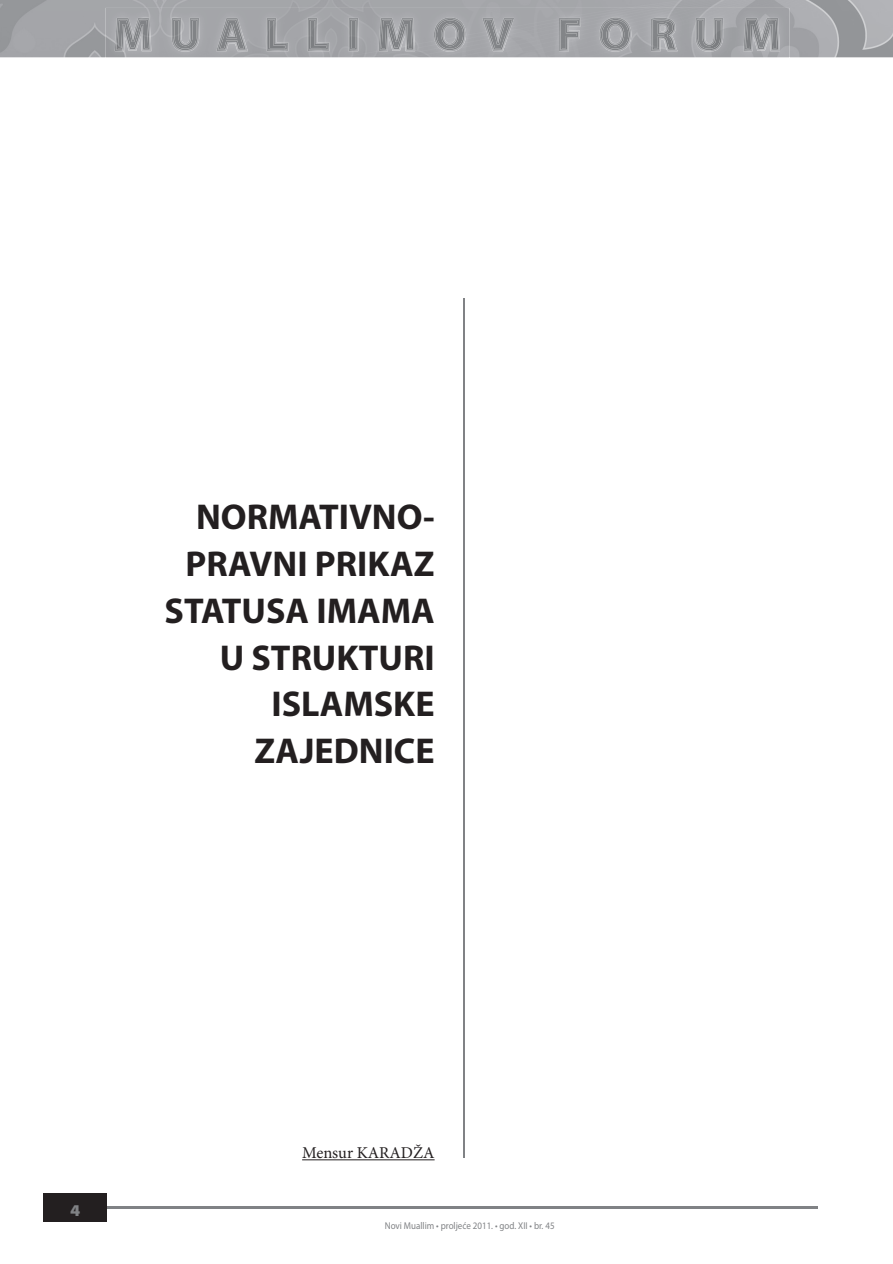
<style>
.page{position:relative;width:893px;height:1264px;background:#fff}
.page>*{position:absolute;margin:0;border:0;box-sizing:border-box;transform-origin:0 0}
.t1{font:700 36px/46.8px "Myriad Pro";color:#231f20;text-align:right}
.t2{font:16.5px "Minion Pro";color:#231f20}
.t3{font:900 semi-expanded 16.5px "Myriad Pro";color:#808285}
.t4{font:9.9px "Myriad Pro";color:#808285;scale:.91 1}
</style>
<div class="page">
<hr style="left:107px;top:1206px;width:710px;height:2px;background:#808285">
<div style="left:43px;top:1193px;width:64px;height:28px;background:#231f20"></div>
<hr style="left:302px;top:1159px;width:133px;height:1px;background:#231f20">
<hr style="left:463px;top:299px;width:1px;height:858px;background:#808285">
<img style="left:0;top:0;width:893px;height:57px">
<img style="left:105px;top:8px;width:684px;height:50px">
<img style="left:599px;top:17px;width:32px;height:35px">
<img style="left:434px;top:17px;width:32px;height:35px">
<img style="left:651px;top:18px;width:27px;height:33px">
<img style="left:743px;top:18px;width:37px;height:33px">
<img style="left:695px;top:18px;width:28px;height:34px">
<img style="left:559px;top:18px;width:22px;height:33px">
<img style="left:482px;top:18px;width:32px;height:33px">
<img style="left:378px;top:18px;width:37px;height:33px">
<img style="left:348px;top:18px;width:10px;height:33px">
<img style="left:307px;top:18px;width:22px;height:33px">
<img style="left:266px;top:18px;width:22px;height:33px">
<img style="left:216px;top:18px;width:32px;height:33px">
<img style="left:172px;top:18px;width:27px;height:34px">
<img style="left:115px;top:18px;width:36px;height:33px">
<img style="left:601px;top:19px;width:29px;height:31px">
<img style="left:435px;top:19px;width:30px;height:31px">
<img style="left:652px;top:19px;width:23px;height:31px">
<img style="left:745px;top:19px;width:33px;height:31px">
<img style="left:697px;top:19px;width:25px;height:31px">
<img style="left:560px;top:19px;width:19px;height:31px">
<img style="left:484px;top:19px;width:28px;height:31px">
<img style="left:380px;top:19px;width:34px;height:31px">
<img style="left:350px;top:19px;width:7px;height:31px">
<img style="left:309px;top:19px;width:19px;height:31px">
<img style="left:268px;top:19px;width:19px;height:31px">
<img style="left:218px;top:19px;width:28px;height:31px">
<img style="left:173px;top:19px;width:25px;height:31px">
<img style="left:116px;top:19px;width:34px;height:31px">
<svg style="left:658px;top:23px;width:11px;height:11px"></svg>
<img style="left:607px;top:23px;width:17px;height:23px">
<img style="left:441px;top:23px;width:18px;height:23px">
<img style="left:227px;top:23px;width:10px;height:15px">
<p class="t1" style="left:165px;top:492px;width:272px">NORMATIVNO-<br>PRAVNI PRIKAZ<br>STATUSA IMAMA<br>U STRUKTURI<br>ISLAMSKE<br>ZAJEDNICE</p>
<p class="t3" style="left:70px;top:1201px;width:12px">4</p>
<p class="t2" style="left:302px;top:1141px;width:134px">Mensur KARADŽA</p>
<p class="t4" style="left:385px;top:1219px;width:188px">Novi Muallim • proljeće 2011. • god. XII • br. 45</p>
</div>
